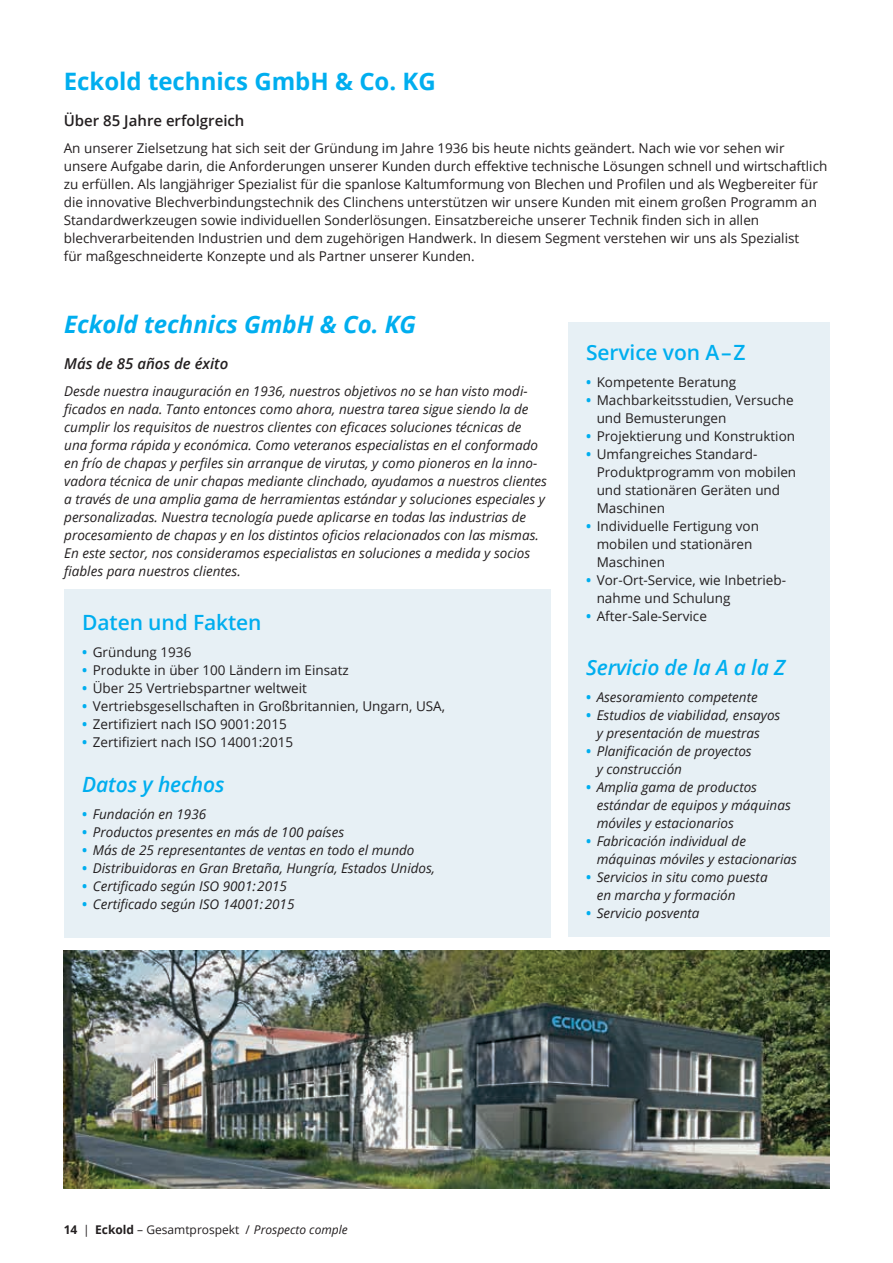
<style>
.page{position:relative;width:893px;height:1263px;background:#fff}
.page>*{position:absolute;margin:0;border:0;box-sizing:border-box;transform-origin:0 0}
.t1{font:700 24px "Open Sans";color:#00aeef}
.t2{font:italic 700 24px "Open Sans";color:#00aeef}
.t3{font:italic 600 21px "Open Sans";letter-spacing:-.005em;color:#00aeef}
.t4{font:600 21px "Open Sans";letter-spacing:-.005em;color:#00aeef}
.t5{font:600 15px "Open Sans";color:#231f20}
.t6{font:italic 600 15px "Open Sans";color:#231f20}
.t7{font:italic 13.5px/18px "Open Sans";color:#231f20}
.t8{font:13.5px/18px "Open Sans";color:#231f20}
.t9{font:12px "Open Sans";color:#231f20}
.s1{font-weight:700;color:#00aeef}
.s2{font-weight:700;font-style:normal;color:#00aeef}
.s3{font-weight:700}
.s4{font-style:italic}
</style>
<div class="page">
<img style="left:64px;top:951px;width:765px;height:237px">
<div style="left:568px;top:322px;width:261px;height:614px;background:#e7f0f5"></div>
<div style="left:64px;top:589px;width:486px;height:348px;background:#e7f0f5"></div>
<h1 class="t1" style="left:64px;top:65px;width:374px">Eckold technics GmbH &amp; Co. KG</h1>
<p class="t5" style="left:64px;top:111px;width:182px">Über 85 Jahre erfolgreich</p>
<p class="t8" style="left:64px;top:139px;width:765px">An unserer Zielsetzung hat sich seit der Gründung im Jahre 1936 bis heute nichts geändert. Nach wie vor sehen wir unsere Aufgabe darin, die Anforderungen unserer Kunden durch effektive technische Lösungen schnell und wirtschaftlich zu erfüllen. Als langjähriger Spezialist für die spanlose Kaltumformung von Blechen und Profilen und als Wegbereiter für die innovative Blechverbindungstechnik des Clinchens unterstützen wir unsere Kunden mit einem großen Programm an Standardwerkzeugen sowie individuellen Sonderlösungen. Einsatzbereiche unserer Technik finden sich in allen blechverarbeitenden Industrien und dem zugehörigen Handwerk. In diesem Segment verstehen wir uns als Spezialist<br>für maßgeschneiderte Konzepte und als Partner unserer Kunden.</p>
<h1 class="t2" style="left:64px;top:308px;width:353px">Eckold technics GmbH &amp; Co. KG</h1>
<p class="t6" style="left:64px;top:354px;width:166px">Más de 85 años de éxito</p>
<p class="t7" style="left:64px;top:382px;width:484px">Desde nuestra inauguración en 1936, nuestros objetivos no se han visto modi&shy;ficados en nada. Tanto entonces como ahora, nuestra tarea sigue siendo la de cumplir los requisitos de nuestros clientes con eficaces soluciones técnicas de una forma rápida y económica. Como veteranos especialistas en el conformado en frío de chapas y perfiles sin arranque de virutas, y como pioneros en la inno&shy;vadora técnica de unir chapas mediante clinchado, ayudamos a nuestros clientes a través de una amplia gama de herramientas estándar y soluciones especiales y personalizadas. Nuestra tecnología puede aplicarse en todas las industrias de procesamiento de chapas y en los distintos oficios relacionados con las mismas.<br>En este sector, nos consideramos especialistas en soluciones a medida y socios fiables para nuestros clientes.</p>
<h2 class="t4" style="left:82px;top:608px;width:181px">Daten und Fakten</h2>
<p class="t8" style="left:82px;top:643px;width:111px"><span class="s1">•</span> Gründung 1936</p>
<p class="t8" style="left:82px;top:661px;width:268px"><span class="s1">•</span> Produkte in über 100 Ländern im Einsatz</p>
<p class="t8" style="left:82px;top:679px;width:226px"><span class="s1">•</span> Über 25 Vertriebspartner weltweit</p>
<p class="t8" style="left:82px;top:697px;width:364px"><span class="s1">•</span> Vertriebsgesellschaften in Großbritannien, Ungarn, USA,</p>
<p class="t8" style="left:82px;top:715px;width:206px"><span class="s1">•</span> Zertifiziert nach ISO 9001:2015</p>
<p class="t8" style="left:82px;top:733px;width:212px"><span class="s1">•</span> Zertifiziert nach ISO 14001:2015</p>
<h2 class="t3" style="left:82px;top:770px;width:144px">Datos y hechos</h2>
<p class="t7" style="left:82px;top:805px;width:126px"><span class="s2">•</span> Fundación en 1936</p>
<p class="t7" style="left:82px;top:823px;width:263px"><span class="s2">•</span> Productos presentes en más de 100 países</p>
<p class="t7" style="left:82px;top:841px;width:334px"><span class="s2">•</span> Más de 25 representantes de ventas en todo el mundo</p>
<p class="t7" style="left:82px;top:859px;width:354px"><span class="s2">•</span> Distribuidoras en Gran Bretaña, Hungría, Estados Unidos,</p>
<p class="t7" style="left:82px;top:877px;width:206px"><span class="s2">•</span> Certificado según ISO 9001: 2015</p>
<p class="t7" style="left:82px;top:895px;width:214px"><span class="s2">•</span> Certificado según ISO 14001: 2015</p>
<h2 class="t4" style="left:586px;top:338px;width:161px">Service von A – Z</h2>
<p class="t8" style="left:586px;top:373px;width:152px"><span class="s1">•</span> Kompetente Beratung</p>
<p class="t8" style="left:597px;top:391px;width:198px;text-indent:-11px"><span class="s1">•</span> Machbarkeitsstudien, Versuche und Bemusterungen</p>
<p class="t8" style="left:586px;top:427px;width:211px"><span class="s1">•</span> Projektierung und Konstruktion</p>
<p class="t8" style="left:597px;top:445px;width:201px;text-indent:-11px"><span class="s1">•</span> Umfangreiches Standard-<br>Produktprogramm von mobilen und stationären Geräten und<br>Maschinen</p>
<p class="t8" style="left:597px;top:517px;width:164px;text-indent:-11px"><span class="s1">•</span> Individuelle Fertigung von mobilen und stationären<br>Maschinen</p>
<p class="t8" style="left:597px;top:571px;width:191px;text-indent:-11px"><span class="s1">•</span> Vor-Ort-Service, wie Inbetrieb&shy;nahme und Schulung</p>
<p class="t8" style="left:586px;top:607px;width:122px"><span class="s1">•</span> After-Sale-Service</p>
<h2 class="t3" style="left:586px;top:653px;width:201px">Servicio de la A a la Z</h2>
<p class="t7" style="left:586px;top:688px;width:173px"><span class="s2">•</span> Asesoramiento competente</p>
<p class="t7" style="left:597px;top:706px;width:185px;text-indent:-11px"><span class="s2">•</span> Estudios de viabilidad, ensayos y presentación de muestras</p>
<p class="t7" style="left:597px;top:742px;width:157px;text-indent:-11px"><span class="s2">•</span> Planificación de proyectos y construcción</p>
<p class="t7" style="left:597px;top:778px;width:196px;text-indent:-11px"><span class="s2">•</span> Amplia gama de productos estándar de equipos y máquinas móviles y estacionarios</p>
<p class="t7" style="left:597px;top:832px;width:202px;text-indent:-11px"><span class="s2">•</span> Fabricación individual de máquinas móviles y estacionarias</p>
<p class="t7" style="left:597px;top:868px;width:172px;text-indent:-11px"><span class="s2">•</span> Servicios in situ como puesta en marcha y formación</p>
<p class="t7" style="left:586px;top:904px;width:115px"><span class="s2">•</span> Servicio posventa</p>
<p class="t9" style="left:64px;top:1221px;width:285px"><span class="s3">14</span> | <span class="s3">Eckold</span> – Gesamtprospekt / <span class="s4">Prospecto comple</span></p>
</div>
